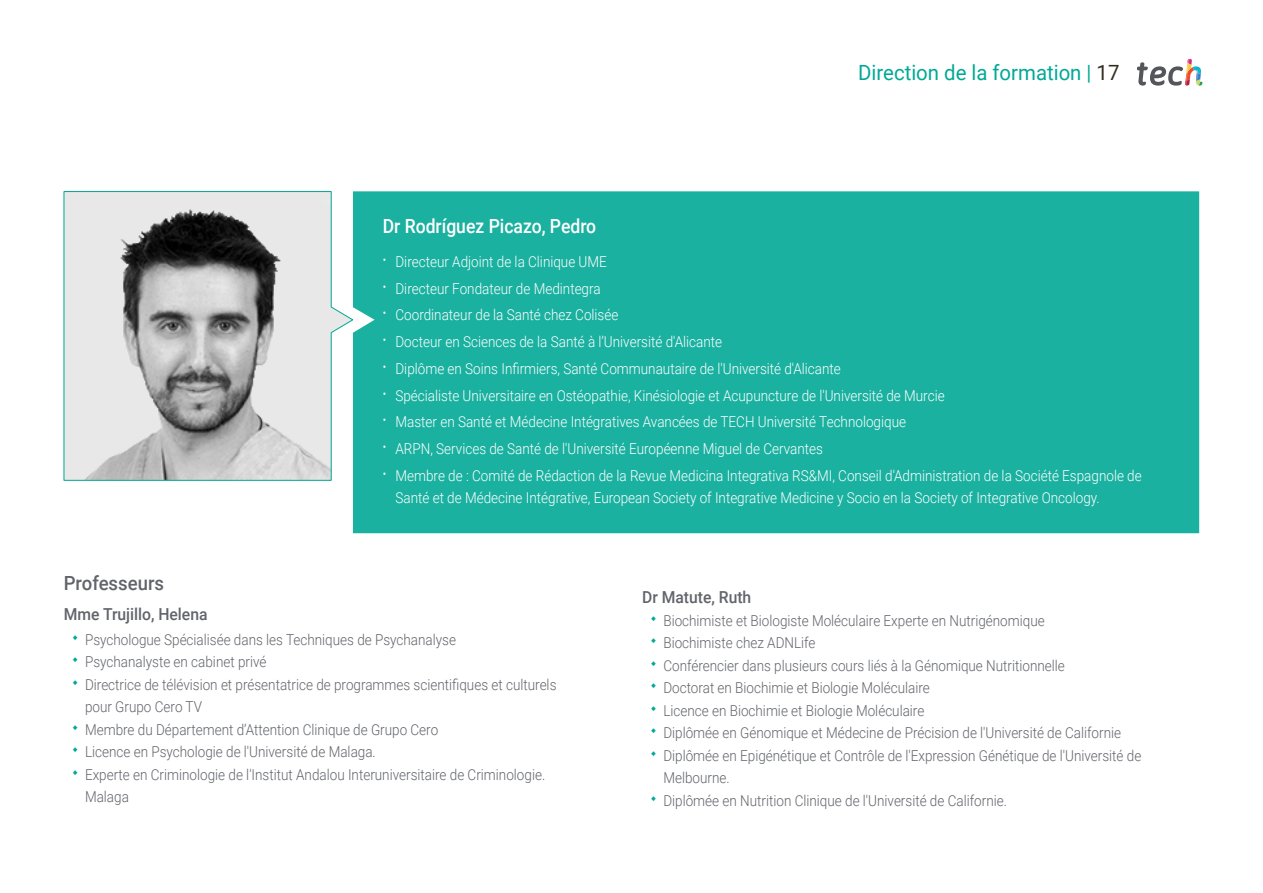
<style>
.page{position:relative;width:1263px;height:893px;background:#fff}
.page>*{position:absolute;margin:0;border:0;box-sizing:border-box;transform-origin:0 0}
.t1{font:21px "Roboto";color:#00a996}
.t2{font:500 19.5px "Roboto";color:#fff;scale:.9 1}
.t3{font:500 19.5px "Roboto";color:#61646a;scale:.95 1}
.t4{font:500 16.5px "Roboto";color:#61646a;scale:.95 1}
.t5{font:300 15px/22.5px "Roboto";color:#61646a;scale:.9 1}
.t6{font:300 15px/22.5px "Roboto";color:#fff;scale:.9 1}
.s1{color:#312e20}
</style>
<div class="page">
<svg style="left:1137px;top:59px;width:65px;height:27px"></svg>
<div style="left:353px;top:191px;width:846px;height:342px;background:#1ab1a0"></div>
<svg style="left:64px;top:191px;width:289px;height:290px;background:#bfc1c1"></svg>
<h1 class="t1" style="left:858px;top:57px;width:263px">Direction de la formation | <span class="s1">17</span></h1>
<h2 class="t2" style="left:383px;top:212px;width:239px">Dr Rodríguez Picazo, Pedro</h2>
<p class="t6" style="left:383px;top:250px;width:251px"><sup>•</sup> Directeur Adjoint de la Clinique UME</p>
<p class="t6" style="left:383px;top:276px;width:244px"><sup>•</sup> Directeur Fondateur de Medintegra</p>
<p class="t6" style="left:383px;top:303px;width:263px"><sup>•</sup> Coordinateur de la Santé chez Colisée</p>
<p class="t6" style="left:383px;top:330px;width:379px"><sup>•</sup> Docteur en Sciences de la Santé à l’Université d'Alicante</p>
<p class="t6" style="left:383px;top:357px;width:511px"><sup>•</sup> Diplôme en Soins Infirmiers, Santé Communautaire de l'Université d'Alicante</p>
<p class="t6" style="left:383px;top:383px;width:626px"><sup>•</sup> Spécialiste Universitaire en Ostéopathie, Kinésiologie et Acupuncture de l'Université de Murcie</p>
<p class="t6" style="left:383px;top:410px;width:583px"><sup>•</sup> Master en Santé et Médecine Intégratives Avancées de TECH Université Technologique</p>
<p class="t6" style="left:383px;top:437px;width:491px"><sup>•</sup> ARPN, Services de Santé de l'Université Européenne Miguel de Cervantes</p>
<p class="t6" style="left:395px;top:464px;width:831px;text-indent:-13px"><sup>•</sup> Membre de : Comité de Rédaction de la Revue Medicina Integrativa RS&amp;MI, Conseil d'Administration de la Société Espagnole de<br>Santé et de Médecine Intégrative, European Society of Integrative Medicine y Socio en la Society of Integrative Oncology.</p>
<h2 class="t3" style="left:64px;top:570px;width:107px">Professeurs</h2>
<p class="t4" style="left:64px;top:603px;width:153px">Mme Trujillo, Helena</p>
<p class="t5" style="left:85px;top:628px;width:525px">Psychologue Spécialisée dans les Techniques de Psychanalyse<br>Psychanalyste en cabinet privé<br>Directrice de télévision et présentatrice de programmes scientifiques et culturels pour Grupo Cero TV<br>Membre du Département d’Attention Clinique de Grupo Cero<br>Licence en Psychologie de l'Université de Malaga.<br>Experte en Criminologie de l'Institut Andalou Interuniversitaire de Criminologie.<br>Malaga</p>
<p class="t4" style="left:642px;top:586px;width:116px">Dr Matute, Ruth</p>
<p class="t5" style="left:663px;top:609px;width:532px">Biochimiste et Biologiste Moléculaire Experte en Nutrigénomique<br>Biochimiste chez ADNLife<br>Conférencier dans plusieurs cours liés à la Génomique Nutritionnelle<br>Doctorat en Biochimie et Biologie Moléculaire<br>Licence en Biochimie et Biologie Moléculaire<br>Diplômée en Génomique et Médecine de Précision de l'Université de Californie Diplômée en Epigénétique et Contrôle de l'Expression Génétique de l'Université de Melbourne.<br>Diplômée en Nutrition Clinique de l'Université de Californie.</p>
</div>
